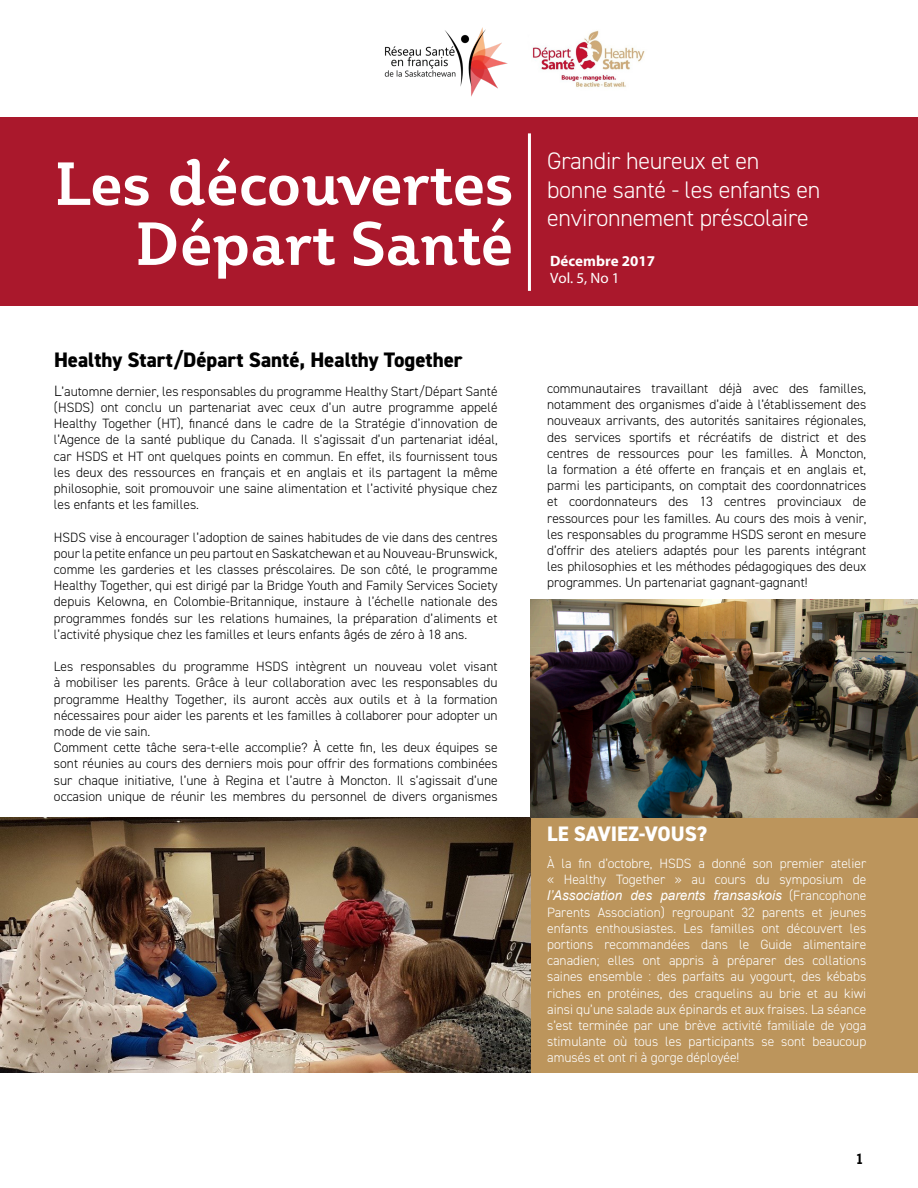
<style>
.page{position:relative;width:918px;height:1188px;background:#fff}
.page>*{position:absolute;margin:0;border:0;box-sizing:border-box;transform-origin:0 0}
.t1{font:700 60px/60px "Plume";color:#fff;text-align:right}
.t2{font:300 24px/28.5px "DIN2014";letter-spacing:-.01em;color:#fff}
.Article_Title{font:800 21px "DIN2014";color:#000}
.Article_Title-2{font:800 21px "DIN2014";color:#fff}
.t3{font:700 15px/17.1px "Myriad Pro";color:#fff}
.t4{font:700 15px "Plume";color:#000}
.Body_COpy{font:300 13.5px/16.2px "DIN2014";color:#000;text-align:justify}
.Body_COpy-2{font:300 13.5px/16.2px "DIN2014";color:#fff;text-align:justify}
.s1{font-weight:400}
.s2{font-size:15px}
.s3{font-family:"Arial";font-weight:400;font-style:italic}
</style>
<div class="page">
<div style="left:531px;top:818px;width:387px;height:254px;background:#bc955c"></div>
<div style="left:0;top:117px;width:918px;height:189px;background:#aa182c"></div>
<img style="left:532px;top:30px;width:113px;height:57px">
<img style="left:384px;top:27px;width:124px;height:70px">
<img style="left:0;top:818px;width:531px;height:254px">
<hr style="left:528px;top:133px;width:3px;height:158px;background:#fff">
<img style="left:531px;top:600px;width:387px;height:218px">
<p class="t1" style="left:55px;top:152px;width:460px">Les découvertes<br>Départ Santé</p>
<p class="t2" style="left:547px;top:147px;width:275px">Grandir heureux et en bonne santé - les enfants en environnement préscolaire</p>
<p class="t3" style="left:550px;top:252px;width:106px">Décembre 2017<br><span class="s1">Vol. 5, No 1</span></p>
<p class="Article_Title" style="left:54px;top:346px;width:410px">Healthy Start/Départ Santé, Healthy Together</p>
<p class="Body_COpy" style="left:54px;top:383px;width:445px"><span class="s2">L</span>’automne dernier, les responsables du programme Healthy Start/Départ Santé (HSDS) ont conclu un partenariat avec ceux d’un autre programme appelé Healthy Together (HT), financé dans le cadre de la Stratégie d’innovation de l’Agence de la santé publique du Canada. Il s’agissait d’un partenariat idéal, car HSDS et HT ont quelques points en commun. En effet, ils fournissent tous les deux des ressources en français et en anglais et ils partagent la même philosophie, soit promouvoir une saine alimentation et l’activité physique chez les enfants et les familles.</p>
<p class="Body_COpy" style="left:54px;top:529px;width:445px">HSDS vise à encourager l’adoption de saines habitudes de vie dans des centres pour la petite enfance un peu partout en Saskatchewan et au Nouveau-Brunswick, comme les garderies et les classes préscolaires. De son côté, le programme Healthy Together, qui est dirigé par la Bridge Youth and Family Services Society depuis Kelowna, en Colombie-Britannique, instaure à l’échelle nationale des programmes fondés sur les relations humaines, la préparation d’aliments et l’activité physique chez les familles et leurs enfants âgés de zéro à 18 ans.</p>
<p class="Body_COpy" style="left:54px;top:659px;width:445px">Les responsables du programme HSDS intègrent un nouveau volet visant à mobiliser les parents. Grâce à leur collaboration avec les responsables du programme Healthy Together, ils auront accès aux outils et à la formation nécessaires pour aider les parents et les familles à collaborer pour adopter un mode de vie sain.</p>
<p class="Body_COpy" style="left:54px;top:740px;width:445px">Comment cette tâche sera-t-elle accomplie? À cette fin, les deux équipes se sont réunies au cours des derniers mois pour offrir des formations combinées sur chaque initiative, l’une à Regina et l’autre à Moncton. Il s’agissait d’une occasion unique de réunir les membres du personnel de divers organismes</p>
<p class="Body_COpy" style="left:547px;top:380px;width:321px">communautaires travaillant déjà avec des familles, notamment des organismes d’aide à l’établissement des nouveaux arrivants, des autorités sanitaires régionales, des services sportifs et récréatifs de district et des centres de ressources pour les familles. À Moncton, la formation a été offerte en français et en anglais et, parmi les participants, on comptait des coordonnatrices et coordonnateurs des 13 centres provinciaux de ressources pour les familles. Au cours des mois à venir, les responsables du programme HSDS seront en mesure d’offrir des ateliers adaptés pour les parents intégrant les philosophies et les méthodes pédagogiques des deux programmes. Un partenariat gagnant-gagnant!</p>
<p class="Article_Title-2" style="left:547px;top:820px;width:161px">LE SAVIEZ-VOUS?</p>
<p class="Body_COpy-2" style="left:547px;top:855px;width:321px">À la fin d’octobre, HSDS a donné son premier atelier « Healthy Together » au cours du symposium de <span class="s3">l’Association des parents fransaskois</span> (Francophone Parents Association) regroupant 32 parents et jeunes enfants enthousiastes. Les familles ont découvert les portions recommandées dans le Guide alimentaire canadien; elles ont appris à préparer des collations saines ensemble : des parfaits au yogourt, des kébabs riches en protéines, des craquelins au brie et au kiwi ainsi qu’une salade aux épinards et aux fraises. La séance s’est terminée par une brève activité familiale de yoga stimulante où tous les participants se sont beaucoup amusés et ont ri à gorge déployée!</p>
<p class="t4" style="left:855px;top:1149px;width:10px">1</p>
</div>
